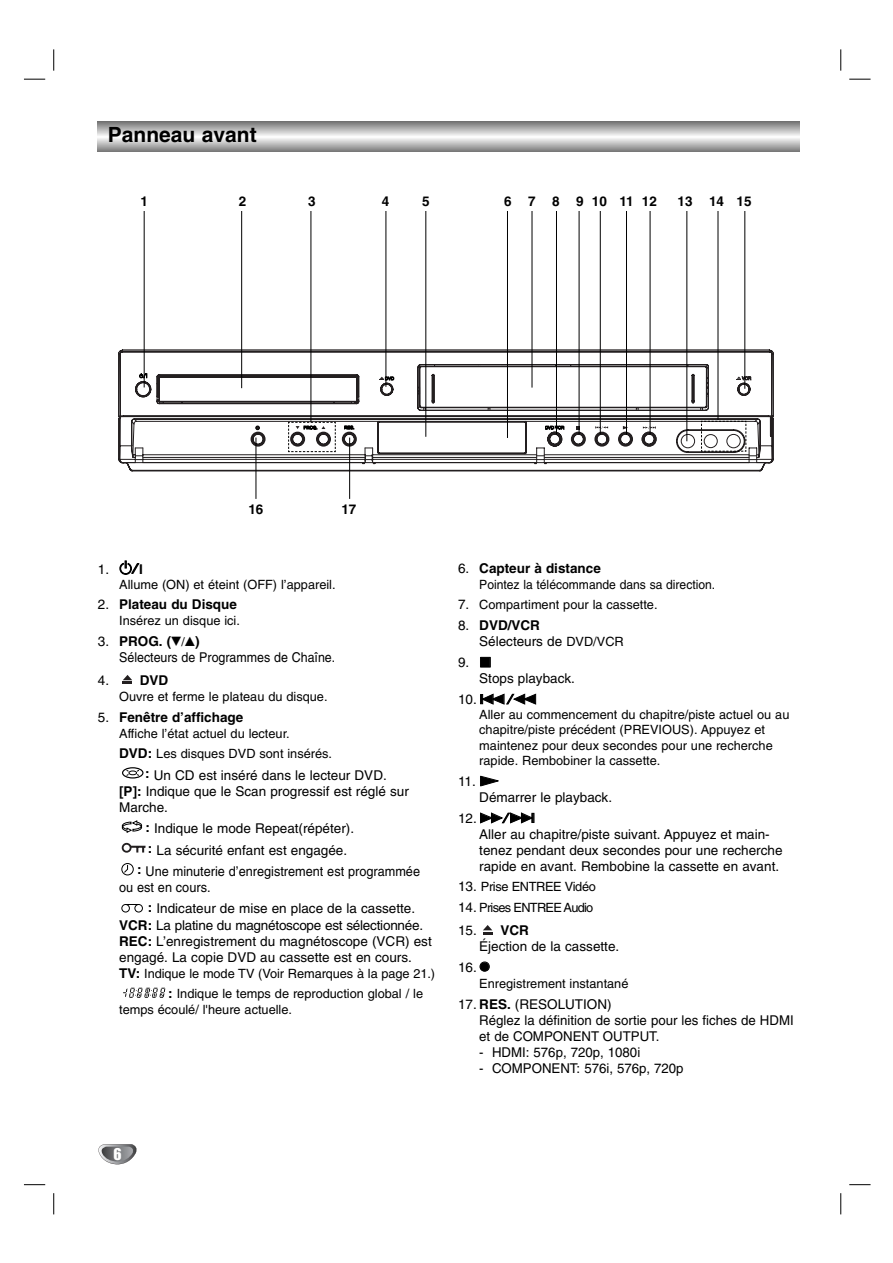
<style>
.page{position:relative;width:893px;height:1263px;background:#fff}
.page>*{position:absolute;margin:0;border:0;box-sizing:border-box;transform-origin:0 0}
.t1{font:700 21px "Helvetica";color:#000}
.t2{font:15px "Impact";color:#fff}
.t3{font:13.5px/16.2px "Helvetica";color:#000}
.t4{font:13.5px/21.3px "Helvetica";color:#000;scale:.94 1}
.t5{font:700 13.5px "Helvetica";color:#000}
.t6{font:12.75px/15.3px "Helvetica";color:#000}
.t7{font:12.75px "Helvetica";color:#000;scale:.95 1}
.t8{font:12.75px "Helvetica";letter-spacing:-.055em;color:#000}
.t9{font:12.75px "Helvetica";letter-spacing:-.03em;color:#000}
.s1{font-family:"Sony PS Common"}
.s2{font-weight:700}
.s3{font-weight:400}
.s4{font-size:12px}
.s5{font-weight:700;font-size:13.5px}
.s6{font-size:13.5px}
.s7{font-size:12.75px}
.s8{font-family:"FZDING33";font-size:10.5px}
</style>
<div class="page">
<svg style="left:98px;top:122px;width:701px;height:29px;background:#bbb"></svg>
<svg style="left:53px;top:49px;width:1px;height:22px"></svg>
<svg style="left:840px;top:49px;width:1px;height:22px"></svg>
<svg style="left:53px;top:1193px;width:1px;height:21px"></svg>
<svg style="left:840px;top:1193px;width:1px;height:21px"></svg>
<svg style="left:24px;top:79px;width:21px;height:1px"></svg>
<svg style="left:849px;top:79px;width:21px;height:1px"></svg>
<svg style="left:24px;top:1184px;width:21px;height:1px"></svg>
<svg style="left:849px;top:1184px;width:21px;height:1px"></svg>
<svg style="left:98px;top:1144px;width:39px;height:20px"></svg>
<svg style="left:118px;top:447px;width:656px;height:24px"></svg>
<svg style="left:118px;top:349px;width:656px;height:98px"></svg>
<svg style="left:379px;top:377px;width:15px;height:3px"></svg>
<svg style="left:736px;top:377px;width:15px;height:3px"></svg>
<svg style="left:623px;top:426px;width:5px;height:3px"></svg>
<svg style="left:545px;top:426px;width:19px;height:3px"></svg>
<svg style="left:643px;top:426px;width:13px;height:3px"></svg>
<svg style="left:595px;top:426px;width:13px;height:3px"></svg>
<svg style="left:139px;top:374px;width:8px;height:4px"></svg>
<svg style="left:345px;top:426px;width:9px;height:4px"></svg>
<svg style="left:256px;top:426px;width:3px;height:4px"></svg>
<hr style="left:531px;top:197px;width:1px;height:191px;background:#000">
<hr style="left:144px;top:207px;width:1px;height:180px;background:#000">
<hr style="left:310px;top:200px;width:1px;height:222px;background:#000">
<hr style="left:686px;top:205px;width:1px;height:236px;background:#000">
<hr style="left:626px;top:205px;width:1px;height:230px;background:#000">
<hr style="left:600px;top:202px;width:1px;height:232px;background:#000">
<hr style="left:649px;top:206px;width:1px;height:229px;background:#000">
<hr style="left:385px;top:206px;width:1px;height:181px;background:#000">
<hr style="left:425px;top:204px;width:1px;height:233px;background:#000">
<svg style="left:288px;top:422px;width:48px;height:30px"></svg>
<hr style="left:507px;top:208px;width:1px;height:230px;background:#000">
<hr style="left:556px;top:197px;width:1px;height:238px;background:#000">
<hr style="left:717px;top:203px;width:1px;height:217px;background:#000">
<hr style="left:578px;top:202px;width:1px;height:232px;background:#000">
<svg style="left:700px;top:421px;width:46px;height:31px"></svg>
<hr style="left:744px;top:202px;width:1px;height:187px;background:#000">
<hr style="left:241px;top:207px;width:1px;height:181px;background:#000">
<hr style="left:349px;top:438px;width:1px;height:61px;background:#000">
<hr style="left:255px;top:438px;width:1px;height:61px;background:#000">
<div style="left:139px;top:195px;width:628px;height:16px;background:#fff"></div>
<svg style="left:483px;top:930px;width:10px;height:5px"></svg>
<svg style="left:483px;top:925px;width:9px;height:9px"></svg>
<svg style="left:131px;top:987px;width:35px;height:3px"></svg>
<svg style="left:123px;top:988px;width:42px;height:10px"></svg>
<svg style="left:121px;top:904px;width:22px;height:9px"></svg>
<svg style="left:121px;top:863px;width:13px;height:13px"></svg>
<svg style="left:121px;top:842px;width:25px;height:11px"></svg>
<div style="left:122px;top:843px;width:9px;height:10px;border:2px solid #231f20;border-radius:50%"></div>
<svg style="left:130px;top:846px;width:15px;height:7px"></svg>
<svg style="left:121px;top:820px;width:21px;height:13px"></svg>
<svg style="left:122px;top:767px;width:22px;height:11px"></svg>
<div style="left:122px;top:767px;width:21px;height:12px;border:1px solid #000;border-radius:50%"></div>
<svg style="left:126px;top:770px;width:13px;height:6px"></svg>
<svg style="left:123px;top:675px;width:9px;height:9px"></svg>
<h1 class="t1" style="left:108px;top:127px;width:150px">Panneau avant</h1>
<p class="t5" style="left:140px;top:196px;width:9px">1</p>
<p class="t5" style="left:239px;top:196px;width:9px">2</p>
<p class="t5" style="left:308px;top:196px;width:9px">3</p>
<p class="t5" style="left:382px;top:196px;width:9px">4</p>
<p class="t5" style="left:422px;top:196px;width:9px">5</p>
<p class="t5" style="left:504px;top:196px;width:154px">6 7 8 9 10 11 12</p>
<p class="t5" style="left:677px;top:196px;width:75px">13 14 15</p>
<p class="t5" style="left:248px;top:504px;width:17px">16</p>
<p class="t5" style="left:341px;top:504px;width:17px">17</p>
<p class="t3" style="left:98px;top:562px;width:47px">1. <span class="s1">1/</span><span class="s2">I</span></p>
<p class="t6" style="left:119px;top:578px;width:218px">Allume (ON) et éteint (OFF) l’appareil.</p>
<p class="t5" style="left:98px;top:599px;width:141px"><span class="s3">2.</span> Plateau du Disque</p>
<p class="t6" style="left:119px;top:614px;width:122px">Insérez un disque ici.</p>
<p class="t3" style="left:119px;top:635px;width:217px;line-height:15.5px;text-indent:-21px">3. <span class="s2">PROG. (</span><span class="s1">V</span><span class="s4">/</span><span class="s1">V</span><span class="s2">)<br></span>Sélecteurs de Programmes de Chaîne.</p>
<p class="t5" style="left:98px;top:675px;width:72px"><span class="s3">4.</span> DVD</p>
<p class="t6" style="left:119px;top:690px;width:210px">Ouvre et ferme le plateau du disque.</p>
<p class="t5" style="left:98px;top:712px;width:147px"><span class="s3">5.</span> Fenêtre d’affichage</p>
<p class="t6" style="left:119px;top:724px;width:214px;line-height:20.4px">Affiche l’état actuel du lecteur.<br><span class="s5">DVD:</span> Les disques DVD sont insérés.</p>
<p class="t3" style="left:119px;top:768px;width:291px;text-indent:26px"><span class="s2">:</span> Un CD est inséré dans le lecteur DVD. <span class="s2">[P]:</span> Indique que le Scan progressif est réglé sur<br>Marche.</p>
<p class="t3" style="left:145px;top:822px;width:210px"><span class="s2">:</span> Indique le mode Repeat(répéter).</p>
<p class="t3" style="left:148px;top:843px;width:201px"><span class="s2">:</span> La sécurité enfant est engagée.</p>
<p class="t4" style="left:137px;top:862px;width:302px"><span class="s2">:</span> Une minuterie d’enregistrement est programmée</p>
<p class="t4" style="left:148px;top:878px;width:286px;text-indent:-29px">ou est en cours.<br><span class="s2">:</span> Indicateur de mise en place de la cassette.</p>
<p class="t3" style="left:119px;top:918px;width:314px"><span class="s2">VCR:</span> La platine du magnétoscope est sélectionnée.<br><span class="s2">REC:</span> L’enregistrement du magnétoscope (VCR) est engagé. La copie DVD au cassette est en cours.</p>
<p class="t6" style="left:168px;top:965px;width:268px;line-height:19.8px;text-indent:-49px"><span class="s5">TV:</span> Indique le mode TV (Voir Remarques à la page 21.) <span class="s5">:</span> Indique le temps de reproduction global / le</p>
<p class="t6" style="left:119px;top:1003px;width:174px">temps écoulé/ l'heure actuelle.</p>
<p class="t5" style="left:458px;top:563px;width:144px"><span class="s3">6.</span> Capteur à distance</p>
<p class="t7" style="left:479px;top:580px;width:250px">Pointez la télécommande dans sa direction.</p>
<p class="t6" style="left:458px;top:598px;width:201px"><span class="s6">7.</span> Compartiment pour la cassette.</p>
<p class="t3" style="left:479px;top:618px;width:146px;text-indent:-21px">8. <span class="s2">DVD/VCR<br></span>Sélecteurs de <span class="s7">DVD/VCR</span></p>
<p class="t3" style="left:479px;top:656px;width:97px;line-height:15.5px;text-indent:-21px">9. <span class="s1">X<br></span>Stops playback.</p>
<p class="t3" style="left:458px;top:693px;width:80px">10. <span class="s1">./M</span></p>
<p class="t6" style="left:479px;top:708px;width:311px">Aller au commencement du chapitre/piste actuel ou au chapitre/piste précédent (PREVIOUS). Appuyez et maintenez pour deux secondes pour une recherche rapide. Rembobiner la cassette.</p>
<p class="t3" style="left:479px;top:775px;width:134px;line-height:15.5px;text-indent:-21px">11. <span class="s1">N<br></span>Démarrer le playback.</p>
<p class="t3" style="left:479px;top:812px;width:305px;text-indent:-21px">12. <span class="s1">M/&gt;<br></span>Aller au chapitre/piste suivant. Appuyez et main&shy;tenez pendant deux secondes pour une recherche rapide en avant. Rembobine la cassette en avant.</p>
<p class="t9" style="left:458px;top:882px;width:139px"><span class="s6">13.</span> Prise ENTREE Vidéo</p>
<p class="t8" style="left:458px;top:903px;width:137px"><span class="s6">14.</span> Prises ENTREE Audio</p>
<p class="t3" style="left:479px;top:924px;width:141px;line-height:15.5px;text-indent:-21px">15. <span class="s2">VCR<br></span>Éjection de la cassette.</p>
<p class="t3" style="left:458px;top:960px;width:33px">16. <span class="s8">O</span></p>
<p class="t6" style="left:479px;top:977px;width:151px">Enregistrement instantané</p>
<p class="t3" style="left:479px;top:997px;width:316px;text-indent:-21px">17. <span class="s2">RES.</span> (RESOLUTION)<br>Réglez la définition de sortie pour les fiches de HDMI et de COMPONENT OUTPUT.</p>
<p class="t3" style="left:479px;top:1046px;width:162px">- HDMI: 576p, 720p, 1080i</p>
<p class="t3" style="left:479px;top:1062px;width:206px">- COMPONENT: 576i, 576p, 720p</p>
<p class="t2" style="left:114px;top:1149px;width:10px">6</p>
</div>
